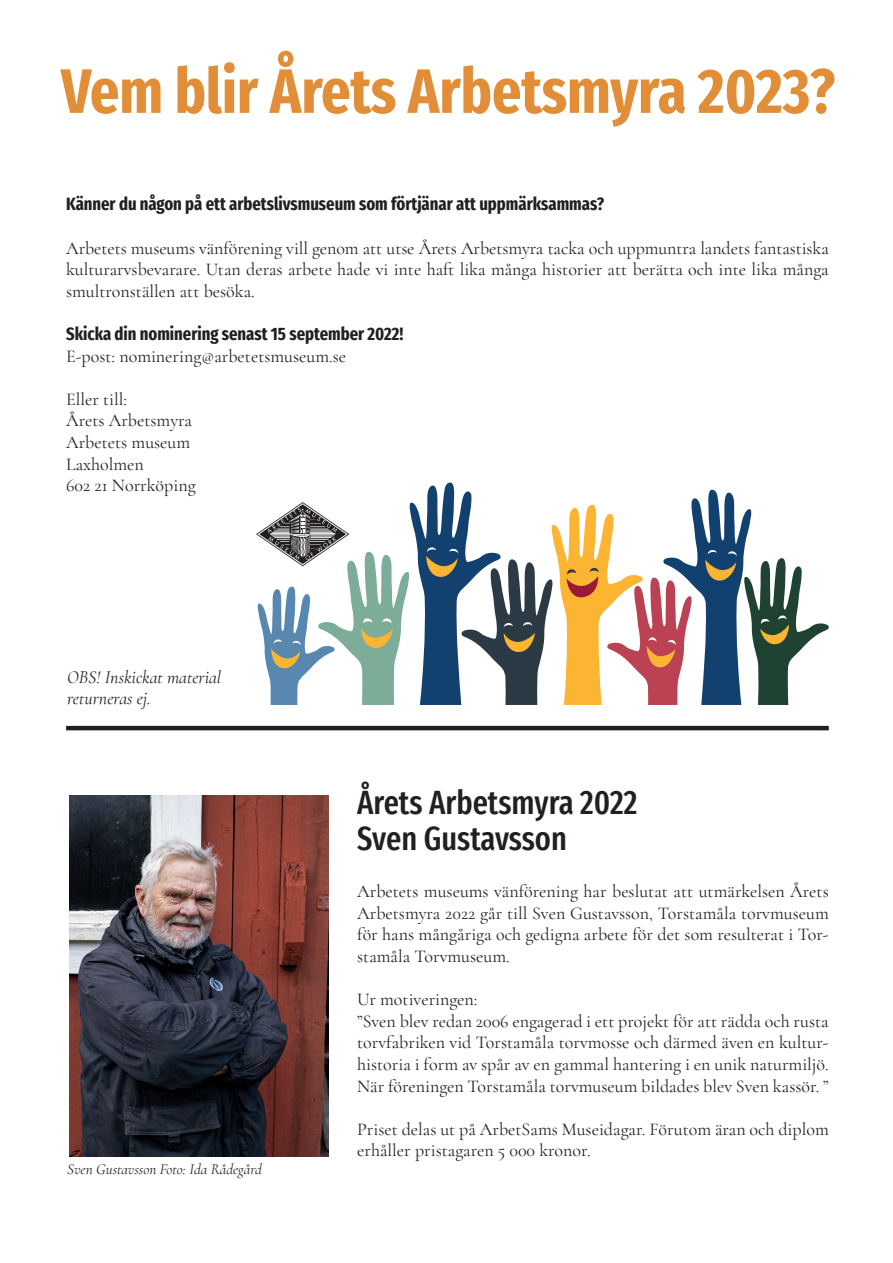
<style>
.page{position:relative;width:893px;height:1263px;background:#fff}
.page>*{position:absolute;margin:0;border:0;box-sizing:border-box;transform-origin:0 0}
.t1{font:700 extra-condensed 62.7px "Fira Sans";color:#e28e38}
.t2{font:500 extra-condensed 33px/36px "Fira Sans";color:#231f20}
.t3{font:18px/21.6px "Cormorant Garamond";color:#231f20}
.t4{font:700 extra-condensed 18px "Fira Sans";color:#231f20}
.t5{font:italic 18px/21.6px "Cormorant Garamond";color:#231f20}
.t6{font:italic 15px "Cormorant Garamond";color:#231f20}
</style>
<div class="page">
<hr style="left:66px;top:726px;width:763px;height:4px;background:#231f20">
<svg style="left:256px;top:482px;width:573px;height:223px"></svg>
<img style="left:69px;top:795px;width:259px;height:362px">
<h1 class="t1" style="left:61px;top:39px;width:776px">Vem blir Årets Arbetsmyra 2023?</h1>
<p class="t4" style="left:66px;top:189px;width:539px">Känner du någon på ett arbetslivsmuseum som förtjänar att uppmärksammas?</p>
<p class="t3" style="left:66px;top:237px;width:764px;text-align:justify">Arbetets museums vänförening vill genom att utse Årets Arbetsmyra tacka och uppmuntra landets fantastiska kulturarvsbevarare. Utan deras arbete hade vi inte haft lika många historier att berätta och inte lika många smultronställen att besöka.</p>
<p class="t4" style="left:66px;top:319px;width:339px">Skicka din nominering senast 15 september 2022!</p>
<p class="t3" style="left:66px;top:345px;width:282px">E-post: nominering@arbetetsmuseum.se</p>
<p class="t3" style="left:66px;top:388px;width:131px">Eller till:<br>Årets Arbetsmyra<br>Arbetets museum<br>Laxholmen<br>602 21 Norrköping</p>
<p class="t5" style="left:67px;top:666px;width:156px">OBS! Inskickat material returneras ej.</p>
<p class="t6" style="left:67px;top:1160px;width:196px">Sven Gustavsson Foto: Ida Rådegård</p>
<h2 class="t2" style="left:357px;top:783px;width:282px">Årets Arbetsmyra 2022<br>Sven Gustavsson</h2>
<p class="t3" style="left:357px;top:881px;width:473px;text-align:justify">Arbetets museums vänförening har beslutat att utmärkelsen Årets Arbetsmyra 2022 går till Sven Gustavsson, Torstamåla torvmuseum för hans mångåriga och gedigna arbete för det som resulterat i Tor&shy;stamåla Torvmuseum.</p>
<p class="t3" style="left:357px;top:989px;width:473px">Ur motiveringen:<br>”Sven blev redan 2006 engagerad i ett projekt för att rädda och rusta torvfabriken vid Torstamåla torvmosse och därmed även en kultur&shy;historia i form av spår av en gammal hantering i en unik naturmiljö.<br>När föreningen Torstamåla torvmuseum bildades blev Sven kassör. ”</p>
<p class="t3" style="left:357px;top:1118px;width:473px">Priset delas ut på ArbetSams Museidagar. Förutom äran och diplom erhåller pristagaren 5 000 kronor.</p>
</div>
